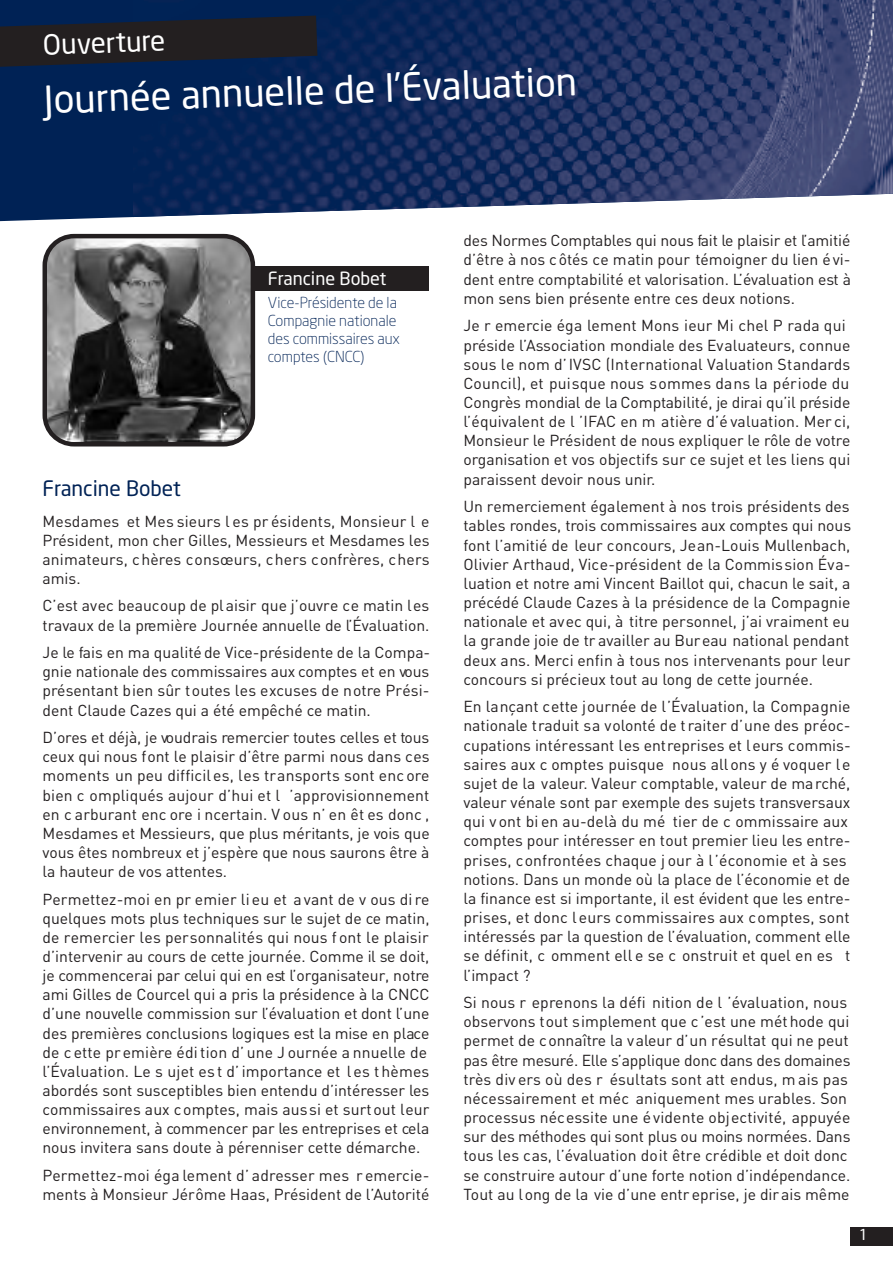
<style>
.page{position:relative;width:893px;height:1263px;background:#fff}
.page>*{position:absolute;margin:0;border:0;box-sizing:border-box;transform-origin:0 0}
.t1{font:38.25px "Neo Sans";color:#fff}
.t2{font:27.75px "Neo Sans";color:#fff}
.t3{font:21px "Neo Sans";color:#025}
.t4{font:18px "Neo Sans";color:#fff}
.t5{font:15.75px/19.2px "DIN";color:#231f20}
.t6{font:300 15px/18px "Neo Sans";color:#025}
.t7{font:15px "Neo Sans";color:#fff}
</style>
<div class="page">
<div style="left:850px;top:1227px;width:43px;height:18px;background:#231f20"></div>
<div style="left:94px;top:267px;width:335px;height:24px;background:#231f20"></div>
<svg style="left:43px;top:234px;width:212px;height:212px;background:#5e5d5e"></svg>
<div style="left:0;top:0;width:133px;height:221px;background:#025"></div>
<img style="left:133px;top:0;width:760px;height:218px">
<svg style="left:0;top:16px;width:317px;height:51px;background:#1b1f2b"></svg>
<h2 class="t2" style="left:42px;top:28px;width:124px;rotate:-2deg">Ouverture</h2>
<h1 class="t1" style="left:43px;top:76px;width:535px;rotate:-2deg">Journée annuelle de l’Évaluation</h1>
<p class="t4" style="left:268px;top:268px;width:120px">Francine Bobet</p>
<p class="t6" style="left:268px;top:294px;width:134px">Vice-Présidente de la<br>Compagnie nationale des commissaires aux comptes (CNCC)</p>
<h3 class="t3" style="left:43px;top:476px;width:140px">Francine Bobet</h3>
<p class="t5" style="left:43px;top:511px;width:388px;text-align:justify">Mesdames et Mes sieurs l es pr ésidents, Monsieur l e Président, mon cher Gilles, Messieurs et Mesdames les animateurs, chères consœurs, chers confrères, chers amis.</p>
<p class="t5" style="left:43px;top:596px;width:388px">C’est avec beaucoup de plaisir que j’ouvre ce matin les travaux de la première Journée annuelle de l’Évaluation.</p>
<p class="t5" style="left:43px;top:643px;width:389px;text-align:justify">Je le fais en ma qualité de Vice-présidente de la Compa&shy;gnie nationale des commissaires aux comptes et en vous présentant bien sûr toutes les excuses de notre Prési&shy;dent Claude Cazes qui a été empêché ce matin.</p>
<p class="t5" style="left:42px;top:728px;width:389px;text-align:justify">D’ores et déjà, je voudrais remercier toutes celles et tous ceux qui nous font le plaisir d’être parmi nous dans ces moments un peu difficil es, les transports sont enc ore bien c ompliqués aujour d’hui et l ’approvisionnement en c arburant enc ore i ncertain. V ous n’ en êt es donc , Mesdames et Messieurs, que plus méritants, je vois que vous êtes nombreux et j’espère que nous saurons être à la hauteur de vos attentes.</p>
<p class="t5" style="left:42px;top:889px;width:389px">Permettez-moi en pr emier li eu et a vant de v ous di re quelques mots plus techniques sur le sujet de ce matin, de remercier les personnalités qui nous f ont le plaisir d’intervenir au cours de cette journée. Comme il se doit, je commencerai par celui qui en est l’organisateur, notre ami Gilles de Courcel qui a pris la présidence à la CNCC d’une nouvelle commission sur l’évaluation et dont l’une des premières conclusions logiques est la mise en place de c ette première édi tion d’ une J ournée a nnuelle de l’Évaluation. Le s ujet es t d’ importance et les t hèmes abordés sont susceptibles bien entendu d’intéresser les commissaires aux comptes, mais aussi et surtout leur environnement, à commencer par les entreprises et cela nous invitera sans doute à pérenniser cette démarche.</p>
<p class="t5" style="left:42px;top:1165px;width:388px">Permettez-moi éga lement d’ adresser mes r emercie&shy;ments à Monsieur Jérôme Haas, Président de l’Autorité</p>
<p class="t5" style="left:463px;top:231px;width:389px;text-align:justify">des Normes Comptables qui nous fait le plaisir et l’amitié d’être à nos côtés ce matin pour témoigner du lien é vi&shy;dent entre comptabilité et valorisation. L’évaluation est à mon sens bien présente entre ces deux notions.</p>
<p class="t5" style="left:463px;top:316px;width:388px">Je r emercie éga lement Mons ieur Mi chel P rada qui préside l’Association mondiale des Evaluateurs, connue sous le nom d’IVSC (International Valuation Standards Council), et puisque nous sommes dans la période du Congrès mondial de la Comptabilité, je dirai qu’il préside l’équivalent de l ’IFAC en m atière d’é valuation. Mer ci, Monsieur le Président de nous expliquer le rôle de votre organisation et vos objectifs sur ce sujet et les liens qui paraissent devoir nous unir.</p>
<p class="t5" style="left:463px;top:497px;width:389px;text-align:justify">Un remerciement également à nos trois présidents des tables rondes, trois commissaires aux comptes qui nous font l’amitié de leur concours, Jean-Louis Mullenbach, Olivier Arthaud, Vice-président de la Commission Éva&shy;luation et notre ami Vincent Baillot qui, chacun le sait, a précédé Claude Cazes à la présidence de la Compagnie nationale et avec qui, à titre personnel, j’ai vraiment eu la grande joie de tr availler au Bureau national pendant deux ans. Merci enfin à tous nos intervenants pour leur concours si précieux tout au long de cette journée.</p>
<p class="t5" style="left:463px;top:697px;width:389px">En lançant cette journée de l’Évaluation, la Compagnie nationale traduit sa volonté de traiter d’une des préoc&shy;cupations intéressant les entreprises et leurs commis&shy;saires aux c omptes puisque nous allons y é voquer le sujet de la valeur. Valeur comptable, valeur de marché, valeur vénale sont par exemple des sujets transversaux qui v ont bi en au-delà du mé tier de c ommissaire aux comptes pour intéresser en tout premier lieu les entre&shy;prises, confrontées chaque j our à l’économie et à ses notions. Dans un monde où la place de l’économie et de la finance est si importante, il est évident que les entre&shy;prises, et donc l eurs commissaires aux comptes, sont intéressés par la question de l’évaluation, comment elle se définit, c omment ell e se c onstruit et quel en es t l’impact ?</p>
<p class="t5" style="left:463px;top:992px;width:388px">Si nous r eprenons la défi nition de l ’évaluation, nous observons tout simplement que c’est une méthode qui permet de connaître la valeur d’un résultat qui ne peut pas être mesuré. Elle s’applique donc dans des domaines très div ers où des r ésultats sont att endus, m ais pas nécessairement et méc aniquement mes urables. Son processus nécessite une é vidente objectivité, appuyée sur des méthodes qui sont plus ou moins normées. Dans tous les cas, l’évaluation doit être crédible et doit donc se construire autour d’une forte notion d’indépendance.<br>Tout au long de la vie d’une entr eprise, je dirais même</p>
<p class="t7" style="left:859px;top:1226px;width:11px">1</p>
</div>
